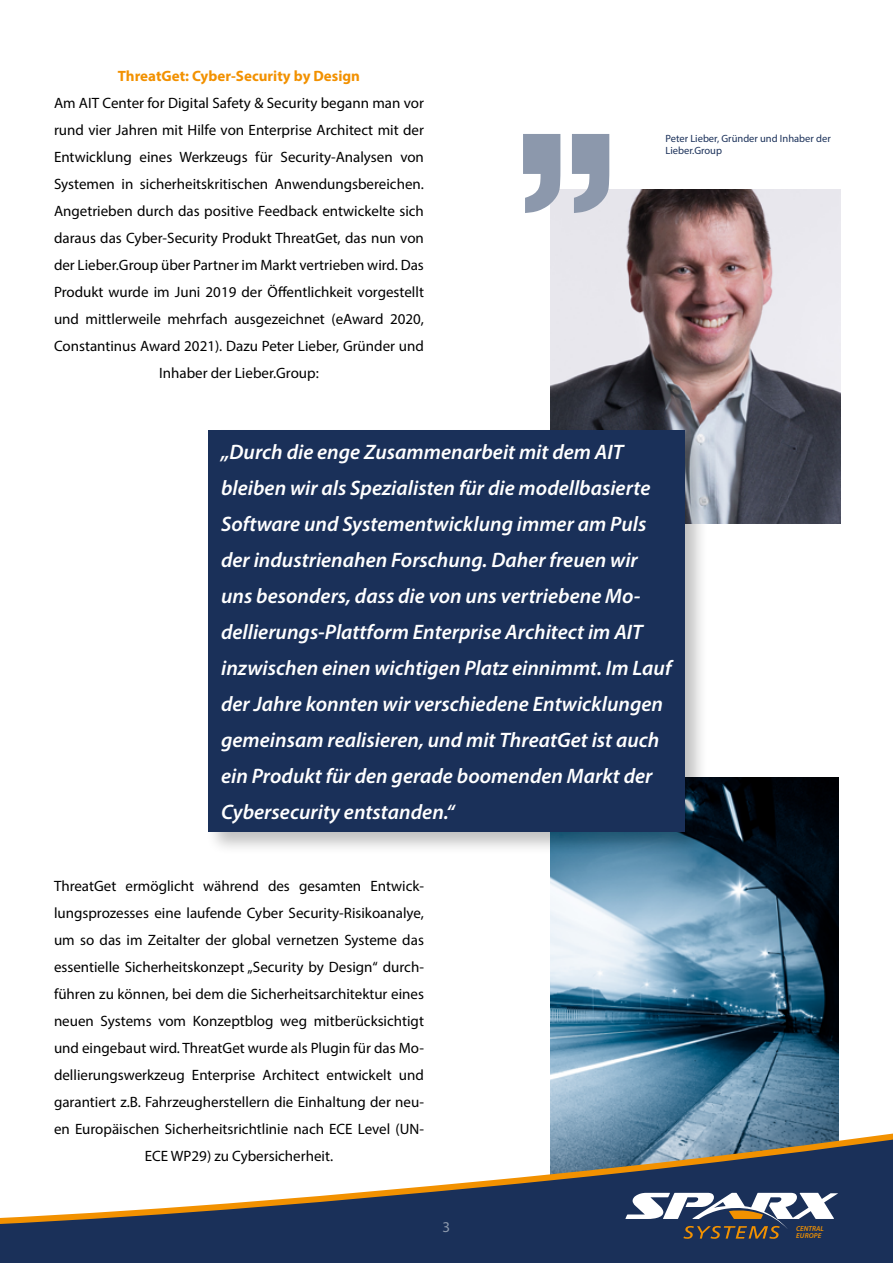
<style>
.page{position:relative;width:893px;height:1263px;background:#fff}
.page>*{position:absolute;margin:0;border:0;box-sizing:border-box;transform-origin:0 0}
.t1{font:italic 600 21px/36px "Myriad Pro";color:#fff}
.copy{font:15px/27px "Myriad Pro";color:#000;text-align:center}
.zwischenüberschrift{font:700 15px "Myriad Pro";color:#f29100}
.t2{font:15px "Myriad Pro";color:#8c98ac}
.t3{font:10.5px/12.6px "Myriad Pro";color:#1a3059}
.t4{font:italic 600 7.2px/7.2px "Myriad Pro";color:#f29100}
</style>
<div class="page">
<img style="left:551px;top:777px;width:287px;height:344px">
<img style="left:551px;top:189px;width:289px;height:335px">
<svg style="left:523px;top:134px;width:86px;height:79px"></svg>
<div style="left:205px;top:426px;width:504px;height:430px;background:#000;opacity:.25"></div>
<div style="left:208px;top:430px;width:477px;height:401px;background:#1a3059"></div>
<svg style="left:0;top:1121px;width:893px;height:142px"></svg>
<svg style="left:625px;top:1193px;width:213px;height:46px"></svg>
<p class="zwischenüberschrift" style="left:118px;top:66px;width:244px">ThreatGet: Cyber-Security by Design</p>
<p class="copy" style="left:54px;top:89px;width:371px">Am AIT Center for Digital Safety &amp; Security begann man vor rund vier Jahren mit Hilfe von Enterprise Architect mit der Entwicklung eines Werkzeugs für Security-Analysen von Systemen in sicherheitskritischen Anwendungsbereichen.<br>Angetrieben durch das positive Feedback entwickelte sich daraus das Cyber-Security Produkt ThreatGet, das nun von der Lieber.Group über Partner im Markt vertrieben wird. Das Produkt wurde im Juni 2019 der Öffentlichkeit vorgestellt und mittlerweile mehrfach ausgezeichnet (eAward 2020, Constantinus Award 2021). Dazu Peter Lieber, Gründer und Inhaber der Lieber.Group:</p>
<p class="t3" style="left:665px;top:132px;width:167px">Peter Lieber, Gründer und Inhaber der<br>Lieber.Group</p>
<p class="t1" style="left:221px;top:433px;width:452px">„Durch die enge Zusammenarbeit mit dem AIT bleiben wir als Spezialisten für die modellbasierte Software und Systementwicklung immer am Puls der industrienahen Forschung. Daher freuen wir uns besonders, dass die von uns vertriebene Mo&shy;dellierungs-Plattform Enterprise Architect im AIT inzwischen einen wichtigen Platz einnimmt. Im Lauf der Jahre konnten wir verschiedene Entwicklungen gemeinsam realisieren, und mit ThreatGet ist auch ein Produkt für den gerade boomenden Markt der Cybersecurity entstanden.“</p>
<p class="copy" style="left:54px;top:872px;width:371px">ThreatGet ermöglicht während des gesamten Entwick&shy;lungsprozesses eine laufende Cyber Security-Risikoanalye, um so das im Zeitalter der global vernetzen Systeme das essentielle Sicherheitskonzept „Security by Design“ durch&shy;führen zu können, bei dem die Sicherheitsarchitektur eines neuen Systems vom Konzeptblog weg mitberücksichtigt und eingebaut wird. ThreatGet wurde als Plugin für das Mo&shy;dellierungswerkzeug Enterprise Architect entwickelt und garantiert z.B. Fahrzeugherstellern die Einhaltung der neu&shy;en Europäischen Sicherheitsrichtlinie nach ECE Level (UN-ECE WP29) zu Cybersicherheit.</p>
<p class="t2" style="left:443px;top:1217px;width:9px">3</p>
<p class="t4" style="left:796px;top:1225px;width:29px">CENTRAL<br>EUROPE</p>
</div>
